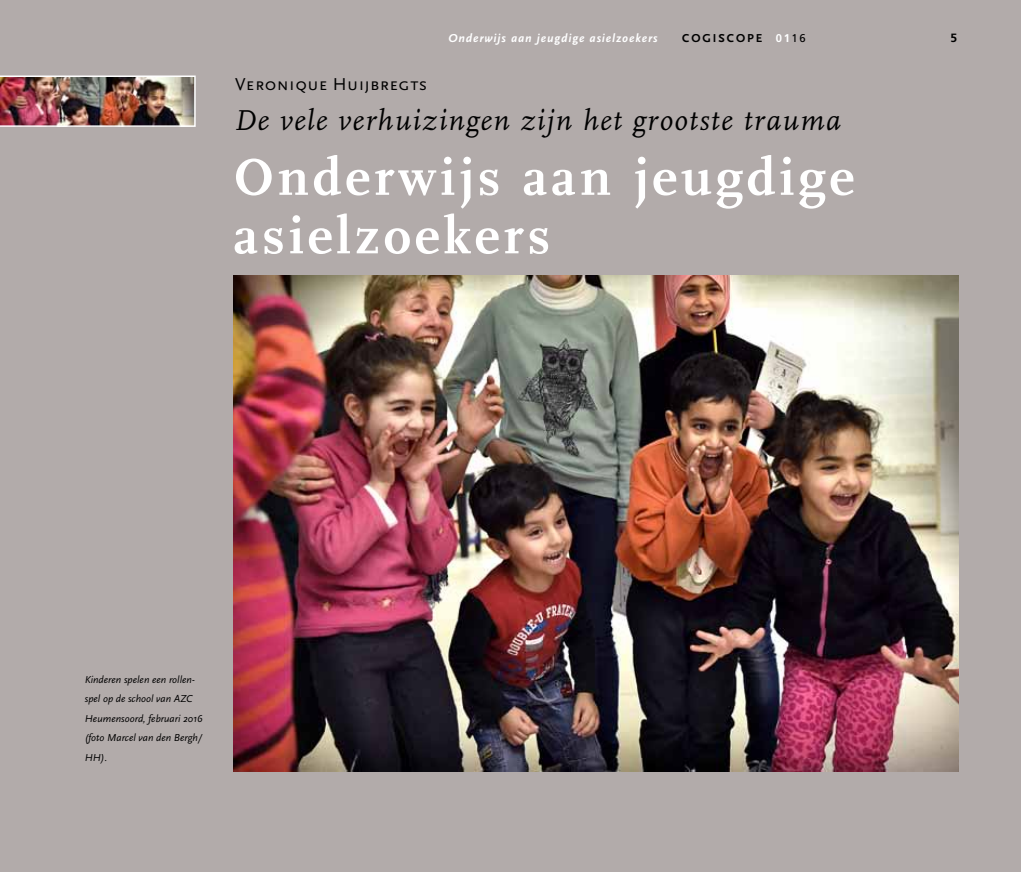
<style>
.page{position:relative;width:1021px;height:872px;background:#fff}
.page>*{position:absolute;margin:0;border:0;box-sizing:border-box;transform-origin:0 0}
.t1{font:700 54px/58.5px "FF Scala";letter-spacing:.07em;color:#fff}
.t2{font:italic 30px "FF Scala";letter-spacing:.05em;color:#000}
.t3{font:18px "Scala Sans Pro";letter-spacing:.025em;color:#000}
.t4{font:italic 700 12px "Scala Sans Pro";letter-spacing:.075em;color:#fff}
.t5{font:700 12px "Scala Sans Pro";letter-spacing:.16em;color:#000}
.t6{font:700 12px "Frutiger LT Std";color:#000}
.t7{font:italic 10.5px/19.5px "Scala Sans Pro";color:#000}
.s1{font-family:"Frutiger LT Std";font-size:11.25px;color:#fff}
.s2{font-family:"Frutiger LT Std";font-weight:400;font-size:11.25px}
</style>
<div class="page">
<div style="left:0;top:0;width:1020px;height:872px;background:#b2abaa"></div>
<img style="left:0;top:75px;width:196px;height:52px">
<img style="left:234px;top:275px;width:724px;height:496px">
<p class="t4" style="left:448px;top:31px;width:210px">Onderwijs aan jeugdige asielzoekers</p>
<p class="t5" style="left:682px;top:31px;width:125px">COGISCOPE <span class="s1">01</span><span class="s2">16</span></p>
<p class="t6" style="left:950px;top:31px;width:8px">5</p>
<h3 class="t3" style="left:235px;top:73px;width:194px">Veronique Huijbregts</h3>
<h2 class="t2" style="left:234px;top:104px;width:608px">De vele verhuizingen zijn het grootste trauma</h2>
<h1 class="t1" style="left:234px;top:148px;width:622px">Onderwijs aan jeugdige asielzoekers</h1>
<p class="t7" style="left:85px;top:669px;width:119px">Kinderen spelen een rollen&shy;spel op de school van AZC<br>Heumensoord, februari 2016 (foto Marcel van den Bergh/<br>HH).</p>
</div>
